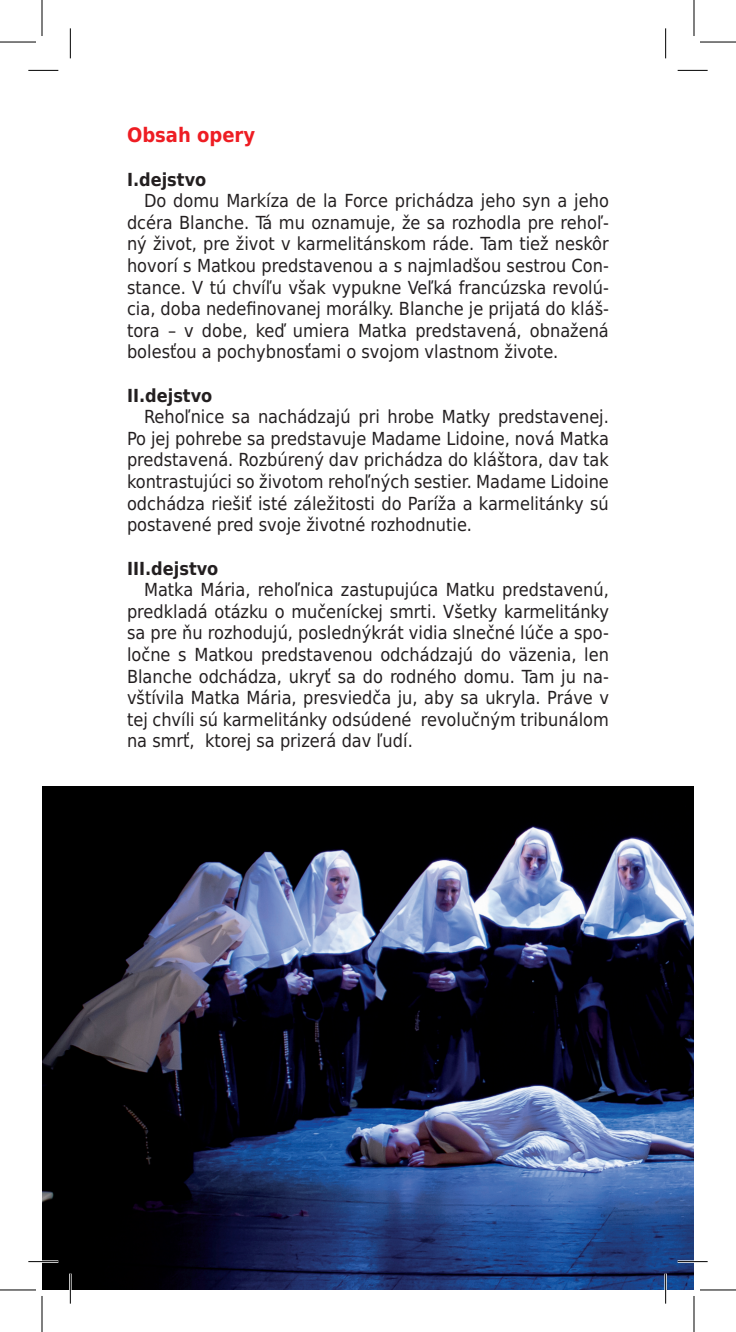
<style>
.page{position:relative;width:736px;height:1332px;background:#fff}
.page>*{position:absolute;margin:0;border:0;box-sizing:border-box;transform-origin:0 0}
.t1{font:700 20px "DejaVu Sans Condensed";color:#ee1d23}
.t2{font:18px/21.6px "DejaVu Sans Condensed";color:#231f20;text-align:justify}
.t3{font:700 18px "DejaVu Sans Condensed";color:#231f20}
</style>
<div class="page">
<img style="left:42px;top:786px;width:652px;height:503px">
<hr style="left:28px;top:1260px;width:30px;height:2px;background:#fff">
<hr style="left:678px;top:1260px;width:30px;height:2px;background:#fff">
<hr style="left:69px;top:1273px;width:3px;height:30px;background:#fff">
<hr style="left:664px;top:1273px;width:3px;height:30px;background:#fff">
<hr style="left:28px;top:70px;width:30px;height:1px;background:#000">
<hr style="left:678px;top:70px;width:30px;height:1px;background:#000">
<hr style="left:28px;top:1261px;width:30px;height:1px;background:#000">
<hr style="left:678px;top:1261px;width:30px;height:1px;background:#000">
<hr style="left:70px;top:28px;width:1px;height:30px;background:#000">
<hr style="left:70px;top:1273px;width:1px;height:30px;background:#000">
<hr style="left:665px;top:28px;width:1px;height:30px;background:#000">
<hr style="left:665px;top:1273px;width:1px;height:30px;background:#000">
<hr style="left:0;top:42px;width:36px;height:1px;background:#000">
<hr style="left:700px;top:42px;width:36px;height:1px;background:#000">
<hr style="left:0;top:1289px;width:36px;height:1px;background:#000">
<hr style="left:700px;top:1289px;width:36px;height:1px;background:#000">
<hr style="left:42px;top:0;width:1px;height:36px;background:#000">
<hr style="left:42px;top:1295px;width:1px;height:36px;background:#000">
<hr style="left:694px;top:0;width:1px;height:36px;background:#000">
<hr style="left:694px;top:1295px;width:1px;height:36px;background:#000">
<p class="t1" style="left:127px;top:119px;width:130px">Obsah opery</p>
<p class="t3" style="left:127px;top:164px;width:81px">I.dejstvo</p>
<p class="t2" style="left:127px;top:189px;width:483px;text-indent:17px">Do domu Markíza de la Force prichádza jeho syn a jeho dcéra Blanche. Tá mu oznamuje, že sa rozhodla pre rehoľ&shy;ný život, pre život v karmelitánskom ráde. Tam tiež neskôr hovorí s Matkou predstavenou a s najmladšou sestrou Con&shy;stance. V tú chvíľu však vypukne Veľká francúzska revolú&shy;cia, doba nedefinovanej morálky. Blanche je prijatá do kláš&shy;tora – v dobe, keď umiera Matka predstavená, obnažená bolesťou a pochybnosťami o svojom vlastnom živote.</p>
<p class="t3" style="left:127px;top:380px;width:87px">II.dejstvo</p>
<p class="t2" style="left:127px;top:405px;width:483px;text-indent:17px">Rehoľnice sa nachádzajú pri hrobe Matky predstavenej.<br>Po jej pohrebe sa predstavuje Madame Lidoine, nová Matka predstavená. Rozbúrený dav prichádza do kláštora, dav tak kontrastujúci so životom rehoľných sestier. Madame Lidoine odchádza riešiť isté záležitosti do Paríža a karmelitánky sú postavené pred svoje životné rozhodnutie.</p>
<p class="t3" style="left:127px;top:553px;width:93px">III.dejstvo</p>
<p class="t2" style="left:127px;top:578px;width:483px;text-indent:17px">Matka Mária, rehoľnica zastupujúca Matku predstavenú, predkladá otázku o mučeníckej smrti. Všetky karmelitánky sa pre ňu rozhodujú, poslednýkrát vidia slnečné lúče a spo&shy;ločne s Matkou predstavenou odchádzajú do väzenia, len Blanche odchádza, ukryť sa do rodného domu. Tam ju na&shy;vštívila Matka Mária, presviedča ju, aby sa ukryla. Práve v tej chvíli sú karmelitánky odsúdené revolučným tribunálom na smrť, ktorej sa prizerá dav ľudí.</p>
</div>
